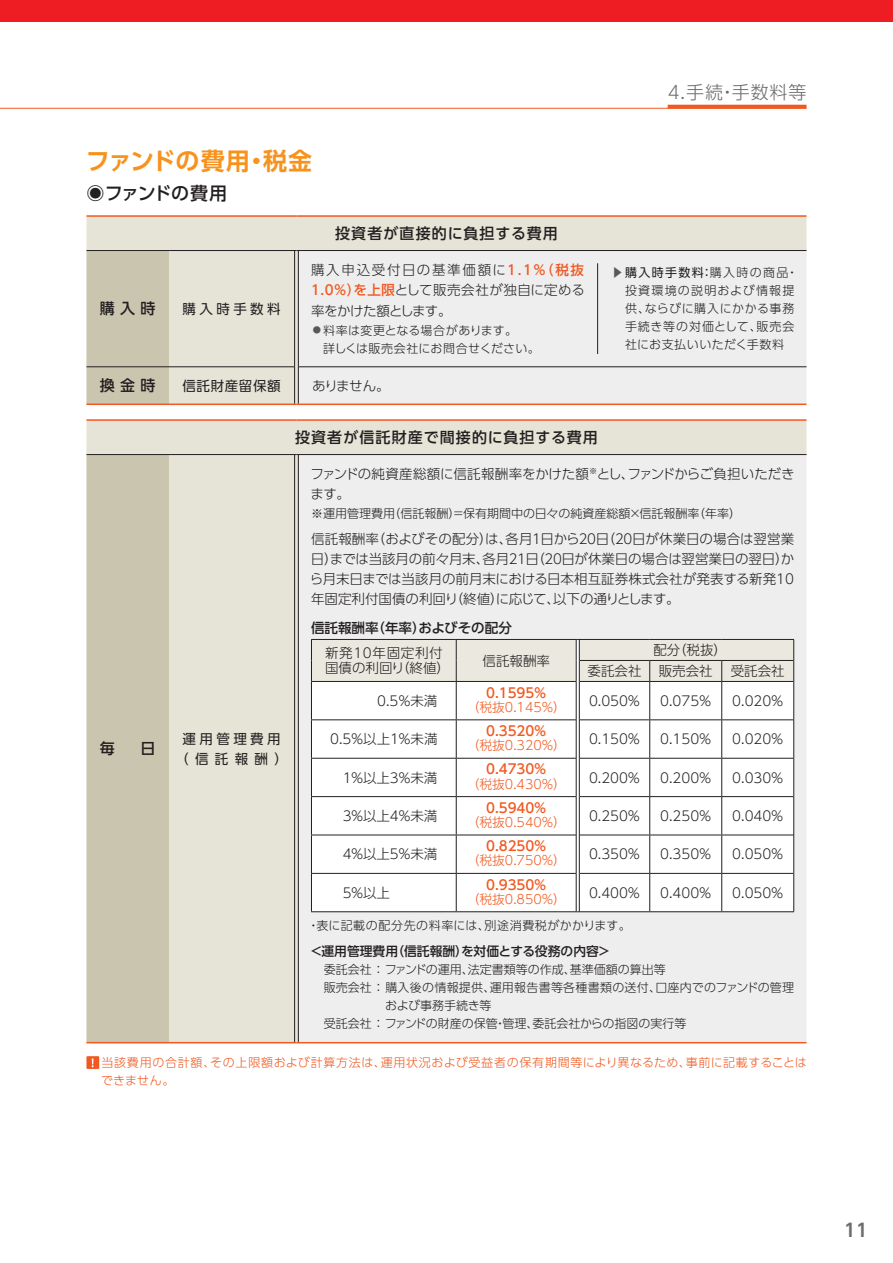
<style>
.page{position:relative;width:893px;height:1263px;background:#fff}
.page>*{position:absolute;margin:0;border:0;box-sizing:border-box;transform-origin:0 0}
.t1{font:700 24px "UD Shin Go Pro De";letter-spacing:-.005em;color:#f7931d}
.t2{font:300 18px "UD Shin Go Pro";letter-spacing:.05em;color:#6c6d70}
.t3{font:500 18px "UD Shin Go Pro";letter-spacing:-.045em;color:#231f20}
.t4{font:700 18px "UD Shin Go Pro De";color:#6c6d70}
.t5{font:500 15px "UD Shin Go Pro";letter-spacing:.075em;color:#231f20}
.t6{font:300 13.5px/20.2px "UD Shin Go Pro";color:#231f20;text-align:justify}
.t7{font:500 13.5px "UD Shin Go Pro";color:#f15921}
.t8{font:300 13.5px/15px "UD Shin Go Pro";letter-spacing:.05em;color:#231f20}
.t9{font:13.5px/20.2px "UD Shin Go Pro";letter-spacing:.255em;color:#231f20;text-align:center}
.t10{font:500 13.5px "UD Shin Go Pro";color:#231f20}
.t11{font:13.5px "UD Shin Go Pro";letter-spacing:.045em;color:#231f20}
.t12{font:300 12.75px "UD Shin Go Pro";color:#f15921}
.t13{font:500 12.75px "UD Shin Go Pro";color:#231f20}
.t14{font:300 12px/18px "UD Shin Go Pro";color:#231f20}
.t15{font:300 12px/18px "UD Shin Go Pro";letter-spacing:.05em;color:#231f20}
.t16{font:300 12px/18px "UD Shin Go Pro";letter-spacing:.06em;color:#f15921}
.t17{font:300 12px "UD Shin Go Pro";letter-spacing:.02em;color:#231f20}
.s1{font-weight:500;color:#f15921}
.s2{font-size:8.25px;color:#57585a}
.s3{color:#57585a}
.s4{font-weight:400}
</style>
<div class="page">
<div style="left:0;top:0;width:893px;height:21px;background:#ee1d23"></div>
<div style="left:86px;top:217px;width:720px;height:825px;background:#e6e4d7"></div>
<svg style="left:86px;top:251px;width:83px;height:791px;background:#ccc7b1"></svg>
<svg style="left:296px;top:251px;width:510px;height:791px;background:#ededed"></svg>
<svg style="left:295px;top:455px;width:3px;height:587px;background:#d5d3c7"></svg>
<svg style="left:295px;top:251px;width:3px;height:116px"></svg>
<svg style="left:295px;top:367px;width:3px;height:37px"></svg>
<hr style="left:86px;top:215px;width:83px;height:2px;background:#f15921">
<hr style="left:169px;top:215px;width:127px;height:2px;background:#f15921">
<hr style="left:296px;top:215px;width:510px;height:2px;background:#f15921">
<hr style="left:86px;top:250px;width:83px;height:1px;background:#231f20">
<hr style="left:169px;top:250px;width:127px;height:1px;background:#231f20">
<hr style="left:296px;top:250px;width:510px;height:1px;background:#231f20">
<hr style="left:86px;top:366px;width:83px;height:1px;background:#231f20">
<hr style="left:169px;top:366px;width:125px;height:1px;background:#231f20">
<hr style="left:299px;top:366px;width:507px;height:1px;background:#231f20">
<hr style="left:86px;top:404px;width:83px;height:1px;background:#f15921">
<hr style="left:169px;top:404px;width:127px;height:1px;background:#f15921">
<hr style="left:296px;top:404px;width:510px;height:1px;background:#f15921">
<hr style="left:86px;top:419px;width:83px;height:2px;background:#f15921">
<hr style="left:169px;top:419px;width:127px;height:2px;background:#f15921">
<hr style="left:296px;top:419px;width:510px;height:2px;background:#f15921">
<hr style="left:86px;top:454px;width:83px;height:1px;background:#231f20">
<hr style="left:169px;top:454px;width:127px;height:1px;background:#231f20">
<hr style="left:296px;top:454px;width:510px;height:1px;background:#231f20">
<hr style="left:294px;top:455px;width:1px;height:587px;background:#231f20">
<hr style="left:298px;top:455px;width:1px;height:587px;background:#231f20">
<hr style="left:294px;top:251px;width:1px;height:116px;background:#231f20">
<hr style="left:298px;top:251px;width:1px;height:116px;background:#231f20">
<hr style="left:294px;top:367px;width:1px;height:37px;background:#231f20">
<hr style="left:298px;top:367px;width:1px;height:37px;background:#231f20">
<hr style="left:86px;top:1042px;width:83px;height:1px;background:#f15921">
<hr style="left:169px;top:1042px;width:127px;height:1px;background:#f15921">
<hr style="left:296px;top:1042px;width:510px;height:1px;background:#f15921">
<hr style="left:597px;top:263px;width:1px;height:91px;background:#231f20">
<svg style="left:311px;top:639px;width:483px;height:273px"></svg>
<hr style="left:793px;top:681px;width:1px;height:39px;background:#231f20">
<hr style="left:793px;top:720px;width:1px;height:38px;background:#231f20">
<hr style="left:793px;top:758px;width:1px;height:39px;background:#231f20">
<hr style="left:793px;top:797px;width:1px;height:38px;background:#231f20">
<hr style="left:793px;top:835px;width:1px;height:38px;background:#231f20">
<hr style="left:793px;top:873px;width:1px;height:38px;background:#231f20">
<div style="left:86px;top:1056px;width:13px;height:13px;background:#f15921"></div>
<svg style="left:92px;top:1058px;width:2px;height:9px"></svg>
<hr style="left:0;top:108px;width:806px;height:1px;background:#f15921">
<svg style="left:668px;top:105px;width:138px;height:4px"></svg>
<h2 class="t2" style="left:668px;top:77px;width:140px">4.手続・手数料等</h2>
<h1 class="t1" style="left:86px;top:141px;width:228px">ファンドの費用・税金</h1>
<h2 class="t3" style="left:86px;top:179px;width:142px">◉ファンドの費用</h2>
<p class="t5" style="left:335px;top:221px;width:224px">投資者が直接的に負担する費用</p>
<p class="t5" style="left:100px;top:296px;width:57px">購入時</p>
<p class="t9" style="left:182px;top:298px;width:100px">購入時手数料</p>
<p class="t6" style="left:311px;top:259px;width:275px">購入申込受付日の基準価額に<span class="s1">1.1％（税抜1.0％）を上限</span>として販売会社が独自に定める率をかけた額とします。</p>
<p class="t14" style="left:323px;top:321px;width:218px;text-indent:-10px"><span class="s2">●</span> 料率は変更となる場合があります。<br>詳しくは販売会社にお問合せください。</p>
<p class="t5" style="left:100px;top:373px;width:57px">換金時</p>
<p class="t11" style="left:182px;top:375px;width:100px">信託財産留保額</p>
<p class="t6" style="left:312px;top:375px;width:79px">ありません。</p>
<p class="t5" style="left:295px;top:425px;width:304px">投資者が信託財産で間接的に負担する費用</p>
<p class="t15" style="left:625px;top:263px;width:175px;text-indent:-14px"><span class="s3">▶</span><span class="s4">購入時手数料：</span>購入時の商品・投資環境の説明および情報提供、ならびに購入にかかる事務手続き等の対価として、販売会社にお支払いいただく手数料</p>
<p class="t6" style="left:310px;top:463px;width:486px">ファンドの純資産総額に信託報酬率をかけた額<sup>※</sup>とし、ファンドからご負担いただきます。</p>
<p class="t14" style="left:311px;top:504px;width:431px">※運用管理費用（信託報酬）＝保有期間中の日々の純資産総額×信託報酬率（年率）</p>
<p class="t6" style="left:310px;top:528px;width:486px">信託報酬率（およびその配分）は、各月１日から２０日（２０日が休業日の場合は翌営業日）までは当該月の前々月末、各月２１日（２０日が休業日の場合は翌営業日の翌日）から月末日までは当該月の前月末における日本相互証券株式会社が発表する新発10年固定利付国債の利回り（終値）に応じて、以下の通りとします。</p>
<p class="t10" style="left:311px;top:617px;width:202px">信託報酬率（年率）およびその配分</p>
<p class="t8" style="left:325px;top:645px;width:127px">新発10年固定利付国債の利回り（終値）</p>
<p class="t6" style="left:482px;top:650px;width:69px">信託報酬率</p>
<p class="t6" style="left:653px;top:639px;width:75px">配分（税抜）</p>
<p class="t6" style="left:587px;top:660px;width:55px">委託会社</p>
<p class="t6" style="left:659px;top:660px;width:55px">販売会社</p>
<p class="t6" style="left:731px;top:660px;width:56px">受託会社</p>
<p class="t5" style="left:100px;top:736px;width:16px">毎</p>
<p class="t5" style="left:141px;top:736px;width:16px">日</p>
<p class="t9" style="left:175px;top:728px;width:114px">運用管理費用（信託報酬）</p>
<p class="t6" style="left:377px;top:690px;width:62px">0.5％未満</p>
<p class="t7" style="left:486px;top:681px;width:63px">0.1595％</p>
<p class="t12" style="left:467px;top:697px;width:101px">（税抜0.145％）</p>
<p class="t6" style="left:589px;top:690px;width:53px">0.050％</p>
<p class="t6" style="left:660px;top:690px;width:53px">0.075％</p>
<p class="t6" style="left:732px;top:690px;width:53px">0.020％</p>
<p class="t6" style="left:330px;top:728px;width:109px">0.5％以上１％未満</p>
<p class="t7" style="left:486px;top:720px;width:63px">0.3520％</p>
<p class="t12" style="left:467px;top:735px;width:101px">（税抜0.320％）</p>
<p class="t6" style="left:589px;top:728px;width:53px">0.150％</p>
<p class="t6" style="left:660px;top:728px;width:53px">0.150％</p>
<p class="t6" style="left:732px;top:728px;width:53px">0.020％</p>
<p class="t6" style="left:340px;top:767px;width:99px">１％以上３％未満</p>
<p class="t7" style="left:486px;top:758px;width:63px">0.4730％</p>
<p class="t12" style="left:467px;top:773px;width:101px">（税抜0.430％）</p>
<p class="t6" style="left:589px;top:767px;width:53px">0.200％</p>
<p class="t6" style="left:660px;top:767px;width:53px">0.200％</p>
<p class="t6" style="left:732px;top:767px;width:53px">0.030％</p>
<p class="t6" style="left:340px;top:805px;width:99px">３％以上４％未満</p>
<p class="t7" style="left:486px;top:797px;width:63px">0.5940％</p>
<p class="t12" style="left:467px;top:812px;width:101px">（税抜0.540％）</p>
<p class="t6" style="left:589px;top:805px;width:53px">0.250％</p>
<p class="t6" style="left:660px;top:805px;width:53px">0.250％</p>
<p class="t6" style="left:732px;top:805px;width:53px">0.040％</p>
<p class="t6" style="left:340px;top:843px;width:99px">４％以上５％未満</p>
<p class="t7" style="left:486px;top:835px;width:63px">0.8250％</p>
<p class="t12" style="left:467px;top:850px;width:101px">（税抜0.750％）</p>
<p class="t6" style="left:589px;top:843px;width:53px">0.350％</p>
<p class="t6" style="left:660px;top:843px;width:53px">0.350％</p>
<p class="t6" style="left:732px;top:843px;width:53px">0.050％</p>
<p class="t7" style="left:486px;top:873px;width:63px">0.9350％</p>
<p class="t12" style="left:467px;top:889px;width:101px">（税抜0.850％）</p>
<p class="t6" style="left:340px;top:882px;width:51px">５％以上</p>
<p class="t6" style="left:589px;top:882px;width:53px">0.400％</p>
<p class="t6" style="left:660px;top:882px;width:53px">0.400％</p>
<p class="t6" style="left:732px;top:882px;width:53px">0.050％</p>
<p class="t15" style="left:307px;top:916px;width:325px">・表に記載の配分先の料率には、別途消費税がかかります。</p>
<p class="t13" style="left:310px;top:941px;width:302px">＜運用管理費用（信託報酬）を対価とする役務の内容＞</p>
<p class="t14" style="left:324px;top:960px;width:343px">委託会社：ファンドの運用、法定書類等の作成、基準価額の算出等</p>
<p class="t17" style="left:324px;top:978px;width:472px">販売会社：購入後の情報提供、運用報告書等各種書類の送付、口座内でのファンドの管理</p>
<p class="t14" style="left:385px;top:996px;width:108px">および事務手続き等</p>
<p class="t14" style="left:324px;top:1014px;width:364px">受託会社：ファンドの財産の保管・管理、委託会社からの指図の実行等</p>
<p class="t16" style="left:101px;top:1053px;width:707px">当該費用の合計額、その上限額および計算方法は、運用状況および受益者の保有期間等により異なるため、事前に記載することはできません。</p>
<h2 class="t4" style="left:844px;top:1215px;width:25px">11</h2>
</div>
